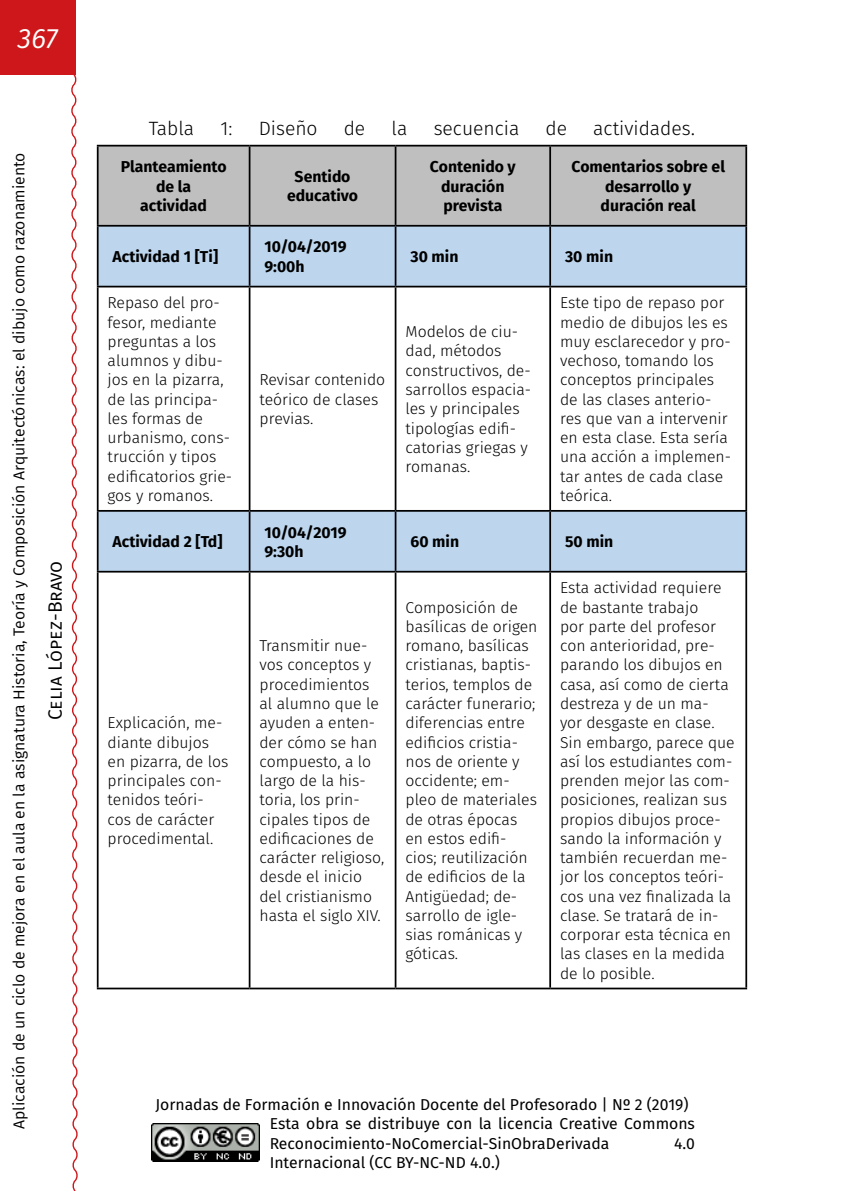
<style>
.page{position:relative;width:844px;height:1191px;background:#fff}
.page>*{position:absolute;margin:0;border:0;box-sizing:border-box;transform-origin:0 0}
.t1{font:italic 28px "Fira Sans";color:#fff}
._75_Titulo_de_tabla{font:300 19.25px "Fira Sans";color:#000}
.t2{font:19.25px "Fira Sans";color:#000}
._70_tabla_izquierda{font:300 15.75px/19.2px "Fira Sans";color:#000}
._70_tabla_izquierda-2{font:700 15.75px/19.2px "Fira Sans";color:#000}
.t3{font:15.75px/19.2px "Fira Sans";color:#000}
.t4{font:15.75px "Fira Sans";color:#000}
.s1{font-size:21px}
</style>
<div class="page">
<div style="left:0;top:0;width:75px;height:74px;background:#cd171a"></div>
<svg style="left:69px;top:72px;width:9px;height:1119px"></svg>
<img style="left:151px;top:1123px;width:109px;height:38px">
<div style="left:99px;top:146px;width:646px;height:79px;background:#bfbfbf"></div>
<svg style="left:99px;top:227px;width:646px;height:344px"></svg>
<hr style="left:97px;top:145px;width:152px;height:1px;background:#000">
<hr style="left:97px;top:146px;width:2px;height:79px;background:#000">
<hr style="left:249px;top:145px;width:146px;height:1px;background:#000">
<hr style="left:249px;top:146px;width:1px;height:79px;background:#000">
<hr style="left:395px;top:145px;width:155px;height:1px;background:#000">
<hr style="left:394px;top:146px;width:2px;height:79px;background:#000">
<hr style="left:550px;top:145px;width:197px;height:1px;background:#000">
<hr style="left:549px;top:146px;width:2px;height:79px;background:#000">
<hr style="left:745px;top:146px;width:2px;height:79px;background:#000">
<hr style="left:97px;top:225px;width:152px;height:2px;background:#000">
<hr style="left:97px;top:227px;width:2px;height:59px;background:#000">
<hr style="left:249px;top:225px;width:146px;height:2px;background:#000">
<hr style="left:249px;top:227px;width:1px;height:59px;background:#000">
<hr style="left:395px;top:225px;width:155px;height:2px;background:#000">
<hr style="left:394px;top:227px;width:2px;height:59px;background:#000">
<hr style="left:550px;top:225px;width:197px;height:2px;background:#000">
<hr style="left:549px;top:227px;width:2px;height:59px;background:#000">
<hr style="left:745px;top:227px;width:2px;height:59px;background:#000">
<hr style="left:97px;top:286px;width:152px;height:1px;background:#000">
<hr style="left:97px;top:287px;width:2px;height:223px;background:#000">
<hr style="left:249px;top:286px;width:146px;height:1px;background:#000">
<hr style="left:249px;top:287px;width:1px;height:223px;background:#000">
<hr style="left:395px;top:286px;width:155px;height:1px;background:#000">
<hr style="left:394px;top:287px;width:2px;height:223px;background:#000">
<hr style="left:550px;top:286px;width:197px;height:1px;background:#000">
<hr style="left:549px;top:287px;width:2px;height:223px;background:#000">
<hr style="left:745px;top:287px;width:2px;height:223px;background:#000">
<hr style="left:97px;top:510px;width:152px;height:2px;background:#000">
<hr style="left:97px;top:512px;width:2px;height:59px;background:#000">
<hr style="left:249px;top:510px;width:146px;height:2px;background:#000">
<hr style="left:249px;top:512px;width:1px;height:59px;background:#000">
<hr style="left:395px;top:510px;width:155px;height:2px;background:#000">
<hr style="left:394px;top:512px;width:2px;height:59px;background:#000">
<hr style="left:550px;top:510px;width:197px;height:2px;background:#000">
<hr style="left:549px;top:512px;width:2px;height:59px;background:#000">
<hr style="left:745px;top:512px;width:2px;height:59px;background:#000">
<hr style="left:97px;top:571px;width:152px;height:1px;background:#000">
<hr style="left:97px;top:572px;width:2px;height:415px;background:#000">
<hr style="left:249px;top:571px;width:146px;height:1px;background:#000">
<hr style="left:249px;top:572px;width:1px;height:415px;background:#000">
<hr style="left:395px;top:571px;width:155px;height:1px;background:#000">
<hr style="left:394px;top:572px;width:2px;height:415px;background:#000">
<hr style="left:550px;top:571px;width:197px;height:1px;background:#000">
<hr style="left:549px;top:572px;width:2px;height:415px;background:#000">
<hr style="left:745px;top:572px;width:2px;height:415px;background:#000">
<hr style="left:97px;top:987px;width:152px;height:2px;background:#000">
<hr style="left:249px;top:987px;width:146px;height:2px;background:#000">
<hr style="left:395px;top:987px;width:155px;height:2px;background:#000">
<hr style="left:550px;top:987px;width:197px;height:2px;background:#000">
<h1 class="t1" style="left:18px;top:18px;width:42px">367</h1>
<p class="t4" style="left:8px;top:1129px;width:978px;rotate:-90deg">Aplicación de un ciclo de mejora en el aula en la asignatura Historia, Teoría y Composición Arquitectónicas: el dibujo como razonamiento</p>
<p class="t2" style="left:41px;top:720px;width:161px;rotate:-90deg">Celia López-Bravo</p>
<p class="_75_Titulo_de_tabla" style="left:149px;top:115px;width:47px">Tabla</p>
<p class="_75_Titulo_de_tabla" style="left:220px;top:115px;width:13px">1:</p>
<p class="_75_Titulo_de_tabla" style="left:259px;top:115px;width:60px">Diseño</p>
<p class="_75_Titulo_de_tabla" style="left:344px;top:115px;width:23px">de</p>
<p class="_75_Titulo_de_tabla" style="left:391px;top:115px;width:17px">la</p>
<p class="_75_Titulo_de_tabla" style="left:433px;top:115px;width:87px">secuencia</p>
<p class="_75_Titulo_de_tabla" style="left:545px;top:115px;width:23px">de</p>
<p class="_75_Titulo_de_tabla" style="left:593px;top:115px;width:103px">actividades<span class="s1">.</span></p>
<p class="_70_tabla_izquierda-2" style="left:121px;top:157px;width:107px;text-align:center">Planteamiento de la</p>
<p class="_70_tabla_izquierda-2" style="left:140px;top:196px;width:68px">actividad</p>
<p class="_70_tabla_izquierda-2" style="left:430px;top:157px;width:87px">Contenido y</p>
<p class="_70_tabla_izquierda-2" style="left:441px;top:176px;width:65px">duración prevista</p>
<p class="_70_tabla_izquierda-2" style="left:571px;top:157px;width:155px;text-align:center">Comentarios sobre el desarrollo y</p>
<p class="_70_tabla_izquierda-2" style="left:600px;top:196px;width:97px">duración real</p>
<p class="_70_tabla_izquierda-2" style="left:294px;top:167px;width:57px">Sentido</p>
<p class="_70_tabla_izquierda-2" style="left:287px;top:186px;width:72px">educativo</p>
<p class="_70_tabla_izquierda-2" style="left:113px;top:247px;width:107px">Actividad 1 [Ti]</p>
<p class="_70_tabla_izquierda-2" style="left:264px;top:237px;width:84px">10/04/2019<br>9:00h</p>
<p class="_70_tabla_izquierda-2" style="left:410px;top:247px;width:49px">30 min</p>
<p class="_70_tabla_izquierda-2" style="left:565px;top:247px;width:49px">30 min</p>
<p class="_70_tabla_izquierda" style="left:108px;top:293px;width:126px">Repaso del pro&shy;fesor, mediante preguntas a los alumnos y dibu&shy;jos en la pizarra, de las principa&shy;les formas de urbanismo, cons&shy;trucción y tipos edificatorios grie&shy;gos y romanos.</p>
<p class="_70_tabla_izquierda" style="left:560px;top:293px;width:172px">Este tipo de repaso por medio de dibujos les es muy esclarecedor y pro&shy;vechoso, tomando los conceptos principales de las clases anterio&shy;res que van a intervenir en esta clase. Esta sería una acción a implemen&shy;tar antes de cada clase teórica.</p>
<p class="_70_tabla_izquierda" style="left:405px;top:322px;width:127px">Modelos de ciu&shy;dad, métodos constructivos, de&shy;sarrollos espacia&shy;les y principales tipologías edifi&shy;catorias griegas y romanas.</p>
<p class="_70_tabla_izquierda" style="left:259px;top:370px;width:127px">Revisar contenido teórico de clases previas.</p>
<p class="_70_tabla_izquierda-2" style="left:113px;top:532px;width:111px">Actividad 2 [Td]</p>
<p class="_70_tabla_izquierda-2" style="left:264px;top:522px;width:84px">10/04/2019<br>9:30h</p>
<p class="_70_tabla_izquierda-2" style="left:410px;top:532px;width:50px">60 min</p>
<p class="_70_tabla_izquierda-2" style="left:565px;top:532px;width:50px">50 min</p>
<p class="_70_tabla_izquierda" style="left:108px;top:713px;width:122px">Explicación, me&shy;diante dibujos en pizarra, de los principales con&shy;tenidos teóri&shy;cos de carácter procedimental.</p>
<p class="_70_tabla_izquierda" style="left:259px;top:636px;width:126px">Transmitir nue&shy;vos conceptos y procedimientos al alumno que le ayuden a enten&shy;der cómo se han compuesto, a lo largo de la his&shy;toria, los prin&shy;cipales tipos de edificaciones de carácter religioso, desde el inicio del cristianismo hasta el siglo XIV.</p>
<p class="_70_tabla_izquierda" style="left:405px;top:597px;width:133px">Composición de basílicas de origen romano, basílicas cristianas, baptis&shy;terios, templos de carácter funerario; diferencias entre edificios cristia&shy;nos de oriente y occidente; em&shy;pleo de materiales de otras épocas en estos edifi&shy;cios; reutilización de edificios de la<br>Antigüedad; de&shy;sarrollo de igle&shy;sias románicas y góticas.</p>
<p class="_70_tabla_izquierda" style="left:560px;top:578px;width:176px">Esta actividad requiere de bastante trabajo<br>por parte del profesor con anterioridad, pre&shy;parando los dibujos en casa, así como de cierta destreza y de un ma-<br>yor desgaste en clase.<br>Sin embargo, parece que así los estudiantes com&shy;prenden mejor las com&shy;posiciones, realizan sus propios dibujos proce&shy;sando la información y también recuerdan me&shy;jor los conceptos teóri&shy;cos una vez finalizada la clase. Se tratará de in&shy;corporar esta técnica en las clases en la medida de lo posible.</p>
<p class="t3" style="left:270px;top:1095px;width:426px;text-indent:-114px">Jornadas de Formación e Innovación Docente del Profesorado | Nº 2 (2019)<br>Esta obra se distribuye con la licencia Creative Commons<br>Reconocimiento-NoComercial-SinObraDerivada</p>
<p class="t3" style="left:674px;top:1133px;width:22px">4.0</p>
<p class="t3" style="left:270px;top:1152px;width:231px">Internacional (CC BY-NC-ND 4.0.)</p>
</div>
